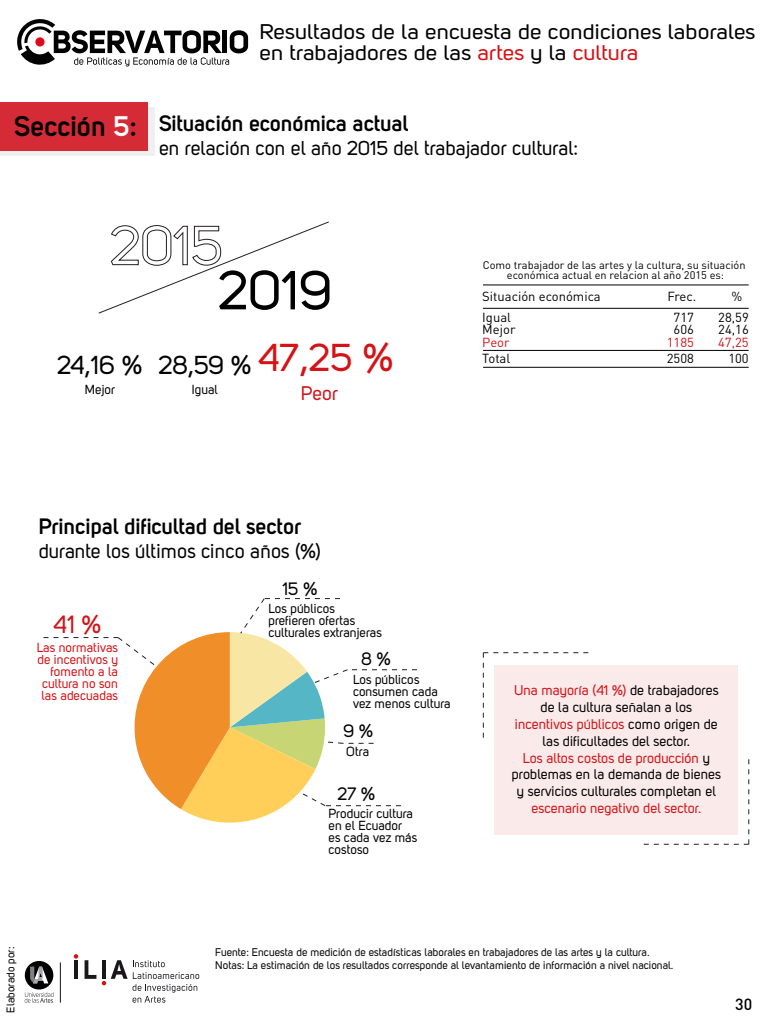
<style>
.page{position:relative;width:768px;height:1024px;background:#fff}
.page>*{position:absolute;margin:0;border:0;box-sizing:border-box;transform-origin:0 0}
.t1{font:55px "Uni Sans Regular";color:#000}
.t2{font:38.9px "Uni Sans Regular";color:#d51216}
.t3{font:700 28px "Uni Sans Semi";letter-spacing:.005em;color:#000}
.t4{font:26px "Uni Sans Regular";letter-spacing:-.015em;color:#000}
.t5{font:25px "Uni Sans Regular";color:#d51216}
.t6{font:700 22px "Uni Sans Semi";color:#000}
.t7{font:21px/21px "Uni Sans Regular";color:#000;scale:1.11 1}
.t8{font:20px "Uni Sans Regular";color:#000}
.t9{font:19.5px "Uni Sans Regular";color:#d51216}
.t10{font:18px "Uni Sans Regular";color:#000}
.t11{font:500 16px "DIN Pro";color:#000}
.t12{font:14px/16.8px "Uni Sans Regular";color:#000;text-align:center}
.t13{font:13px/12px "Uni Sans Regular";color:#000}
.t14{font:13px/12px "Uni Sans Regular";color:#d51216;text-align:right}
.t15{font:13px/12.5px "DIN Pro";color:#000}
.t16{font:13px/16.1px "DIN Pro";color:#d51216}
.t17{font:11px/13.2px "Uni Sans Regular";color:#000}
.t18{font:11px/10px "DIN Pro";color:#000;text-align:center}
.s1{color:#fff}
.s2{color:#d51216}
.s3{color:#000}
</style>
<div class="page">
<div style="left:25px;top:961px;width:28px;height:29px;background:#000;border-radius:50%"></div>
<svg style="left:30px;top:967px;width:18px;height:16px"></svg>
<svg style="left:25px;top:992px;width:28px;height:11px"></svg>
<hr style="left:74px;top:960px;width:4px;height:19px;background:#1a171b">
<svg style="left:85px;top:960px;width:11px;height:19px"></svg>
<svg style="left:74px;top:954px;width:4px;height:5px"></svg>
<svg style="left:102px;top:960px;width:97px;height:43px"></svg>
<hr style="left:60px;top:962px;width:1px;height:41px;background:#000">
<svg style="left:17px;top:19px;width:231px;height:47px"></svg>
<div style="left:495px;top:665px;width:243px;height:170px;background:#fbeaea"></div>
<svg style="left:483px;top:653px;width:106px;height:86px"></svg>
<svg style="left:643px;top:759px;width:107px;height:86px"></svg>
<svg style="left:44px;top:598px;width:373px;height:225px"></svg>
<hr style="left:483px;top:284px;width:266px;height:1px;background:#000">
<hr style="left:483px;top:308px;width:266px;height:1px;background:#000">
<hr style="left:483px;top:350px;width:266px;height:1px;background:#000">
<hr style="left:483px;top:367px;width:266px;height:1px;background:#000">
<svg style="left:98px;top:221px;width:231px;height:93px"></svg>
<div style="left:0;top:107px;width:155px;height:48px;background:linear-gradient(to right,#f0f0f0,#f0f0f0)"></div>
<div style="left:0;top:102px;width:148px;height:48px;background:#d52b37"></div>
<p class="t3" style="left:14px;top:109px;width:124px">Sección <span class="s1">5</span>:</p>
<p class="t7" style="left:259px;top:21px;width:448px">Resultados de la encuesta de condiciones laborales en trabajadores de las <span class="s2">artes</span> y la <span class="s2">cultura</span></p>
<p class="t6" style="left:159px;top:110px;width:251px">Situación económica actual</p>
<p class="t8" style="left:159px;top:137px;width:421px">en relación con el año 2015 del trabajador cultural:</p>
<p class="t4" style="left:57px;top:350px;width:86px">24,16 %</p>
<p class="t13" style="left:85px;top:384px;width:32px">Mejor</p>
<p class="t1" style="left:218px;top:258px;width:116px">2019</p>
<p class="t4" style="left:158px;top:350px;width:94px">28,59 %</p>
<p class="t13" style="left:192px;top:384px;width:27px">Igual</p>
<p class="t2" style="left:259px;top:335px;width:136px">47,25 %</p>
<p class="t9" style="left:301px;top:382px;width:39px">Peor</p>
<p class="t18" style="left:483px;top:260px;width:264px">Como trabajador de las artes y la cultura, su situación económica actual en relacion al año 2015 es:</p>
<p class="t15" style="left:482px;top:310px;width:35px">Igual<br>Mejor</p>
<p class="t15" style="left:674px;top:310px;width:22px">717<br>606</p>
<p class="t15" style="left:482px;top:289px;width:120px">Situación económica</p>
<p class="t15" style="left:667px;top:289px;width:30px">Frec.</p>
<p class="t15" style="left:718px;top:285px;width:32px;line-height:21px;text-align:center">%<br>28,59</p>
<p class="t15" style="left:718px;top:323px;width:32px">24,16</p>
<p class="t15" style="left:482px;top:333px;width:29px;line-height:16.1px"><span class="s2">Peor<br></span>Total</p>
<p class="t16" style="left:667px;top:333px;width:29px">1185<br><span class="s3">2508</span></p>
<p class="t16" style="left:718px;top:333px;width:32px;text-align:right">47,25<br><span class="s3">100</span></p>
<p class="t6" style="left:39px;top:513px;width:265px">Principal dificultad del sector</p>
<p class="t8" style="left:39px;top:540px;width:284px">durante los últimos cinco años (%)</p>
<p class="t5" style="left:54px;top:610px;width:49px">41 %</p>
<p class="t14" style="left:37px;top:641px;width:83px">Las normativas de incentivos y fomento a la cultura no son las adecuadas</p>
<p class="t10" style="left:282px;top:578px;width:36px">15 %</p>
<p class="t13" style="left:268px;top:602px;width:115px">Los públicos prefieren ofertas culturales extranjeras</p>
<p class="t10" style="left:362px;top:648px;width:30px">8 %</p>
<p class="t13" style="left:353px;top:673px;width:99px">Los públicos consumen cada vez menos cultura</p>
<p class="t10" style="left:344px;top:721px;width:31px">9 %</p>
<p class="t13" style="left:346px;top:745px;width:24px">Otra</p>
<p class="t10" style="left:338px;top:783px;width:39px">27 %</p>
<p class="t13" style="left:329px;top:808px;width:90px">Producir cultura en el Ecuador es cada vez más costoso</p>
<p class="t12" style="left:512px;top:682px;width:211px"><span class="s2">Una mayoría (41 %)</span> de trabajadores de la cultura señalan a los <span class="s2">incentivos públicos</span> como origen de las dificultades del sector.<br><span class="s2">Los altos costos de producción</span> y problemas en la demanda de bienes y servicios culturales completan el <span class="s2">escenario negativo del sector.</span></p>
<p class="t17" style="left:4px;top:1013px;width:68px;rotate:-90deg">Elaborado por:</p>
<p class="t17" style="left:215px;top:945px;width:460px">Fuente: Encuesta de medición de estadísticas laborales en trabajadores de las artes y la cultura.<br>Notas: La estimación de los resultados corresponde al levantamiento de información a nivel nacional.</p>
<p class="t11" style="left:735px;top:991px;width:19px">30</p>
</div>
